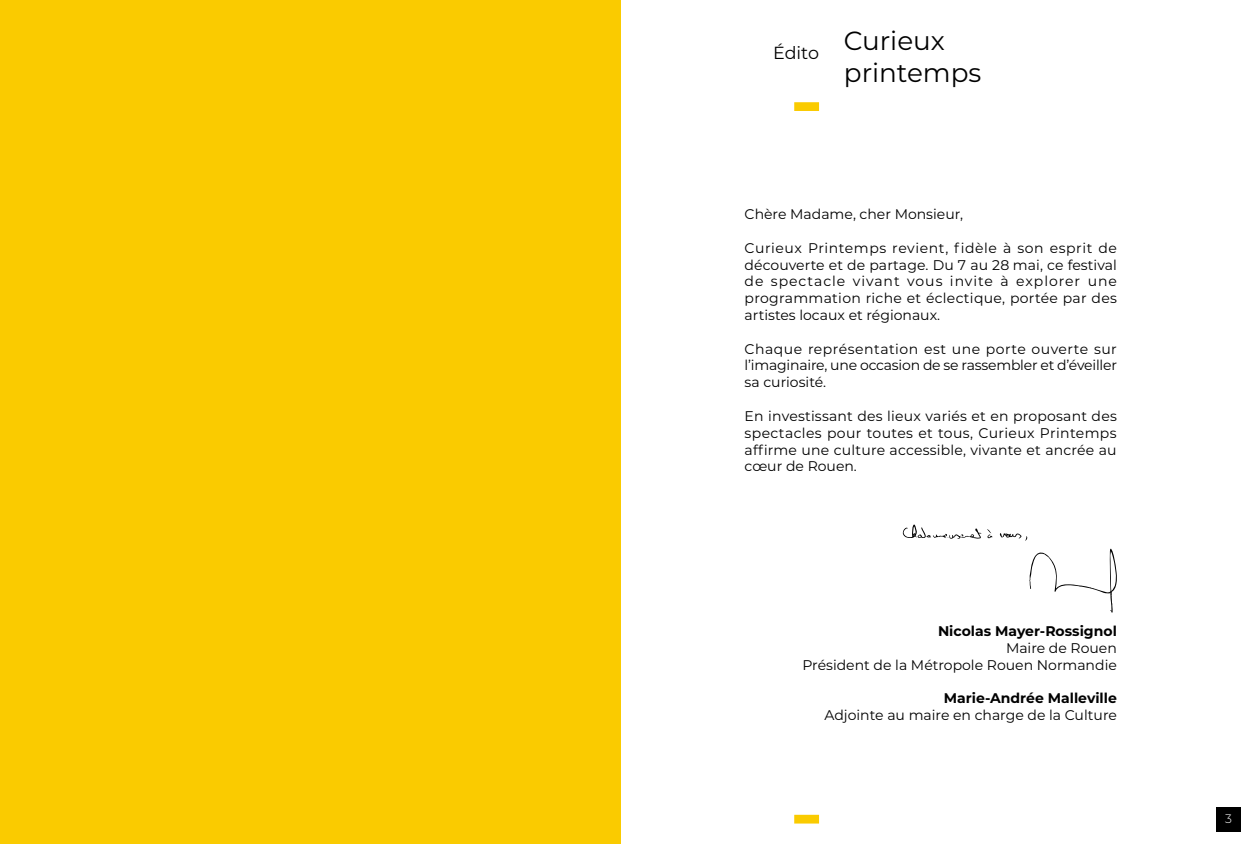
<style>
.page{position:relative;width:1241px;height:844px;background:#fff}
.page>*{position:absolute;margin:0;border:0;box-sizing:border-box;transform-origin:0 0}
.t1{font:26.25px/31.5px "Montserrat";color:#000}
.t2{font:17.5px "Montserrat";letter-spacing:-.005em;color:#000}
.t3{font:14px/16.8px "Montserrat";color:#000;text-align:justify}
.t4{font:700 14px "Montserrat";color:#000}
.t5{font:300 12.25px "Montserrat";color:#fff}
</style>
<div class="page">
<div style="left:0;top:0;width:620px;height:843px;background:#facb00"></div>
<div style="left:794px;top:102px;width:25px;height:9px;background:#facb00"></div>
<div style="left:794px;top:814px;width:25px;height:9px;background:#facb00"></div>
<svg style="left:1029px;top:548px;width:87px;height:64px"></svg>
<svg style="left:999px;top:533px;width:28px;height:8px"></svg>
<svg style="left:902px;top:524px;width:90px;height:15px"></svg>
<div style="left:1215px;top:806px;width:25px;height:25px;background:#000"></div>
<p class="t2" style="left:773px;top:41px;width:47px">Édito</p>
<h1 class="t1" style="left:843px;top:24px;width:139px">Curieux printemps</h1>
<p class="t3" style="left:744px;top:205px;width:220px">Chère Madame, cher Monsieur,</p>
<p class="t3" style="left:744px;top:239px;width:374px">Curieux Printemps revient, fidèle à son esprit de découverte et de partage. Du 7 au 28 mai, ce festival de spectacle vivant vous invite à explorer une programmation riche et éclectique, portée par des artistes locaux et régionaux.</p>
<p class="t3" style="left:744px;top:340px;width:374px">Chaque représentation est une porte ouverte sur l’imaginaire, une occasion de se rassembler et d’éveiller sa curiosité.</p>
<p class="t3" style="left:744px;top:407px;width:374px">En investissant des lieux variés et en proposant des spectacles pour toutes et tous, Curieux Printemps affirme une culture accessible, vivante et ancrée au cœur de Rouen.</p>
<p class="t4" style="left:937px;top:621px;width:180px">Nicolas Mayer-Rossignol</p>
<p class="t3" style="left:802px;top:639px;width:316px;text-align:right">Maire de Rouen<br>Président de la Métropole Rouen Normandie</p>
<p class="t4" style="left:943px;top:688px;width:174px">Marie-Andrée Malleville</p>
<p class="t3" style="left:824px;top:706px;width:294px">Adjointe au maire en charge de la Culture</p>
<p class="t5" style="left:1224px;top:810px;width:8px">3</p>
</div>
